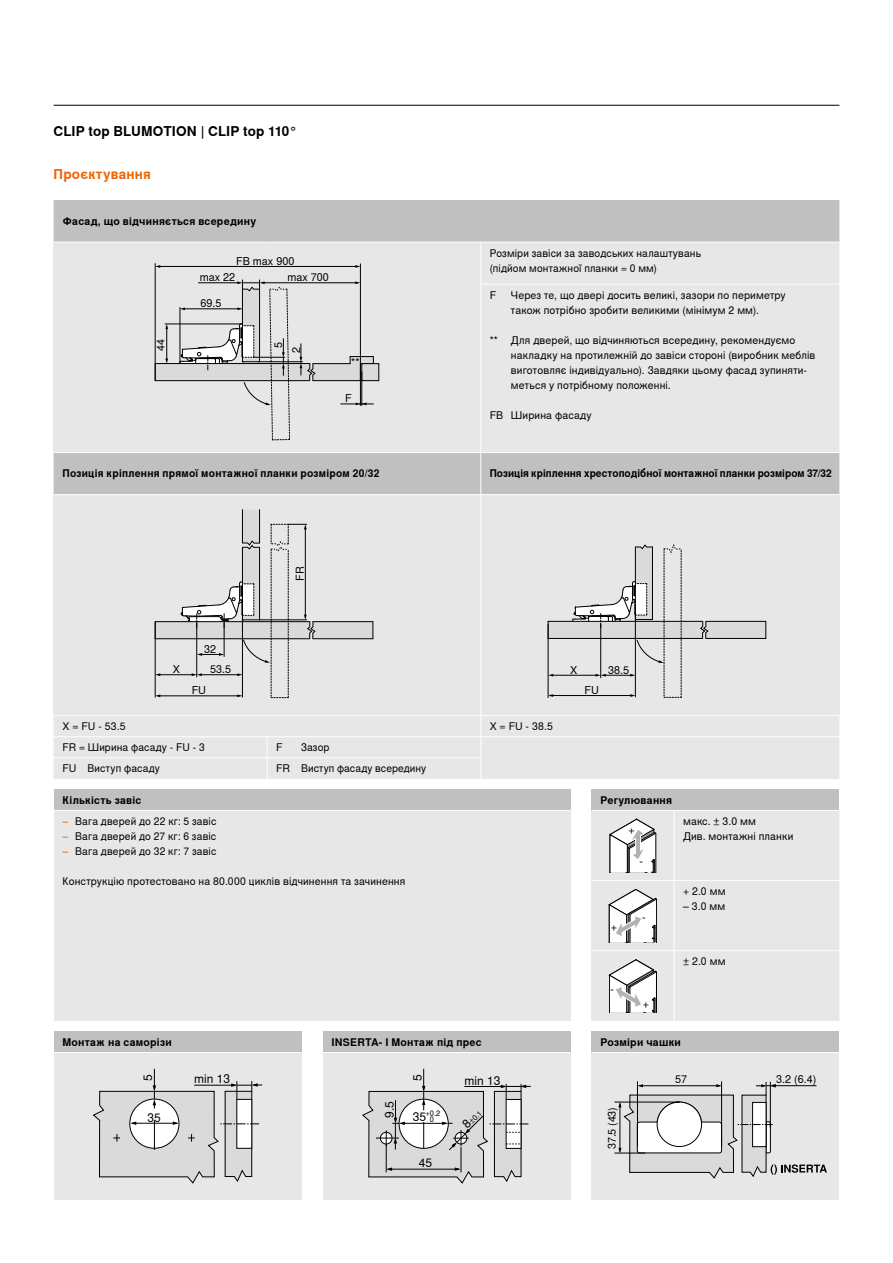
<style>
.page{position:relative;width:893px;height:1263px;background:#fff}
.page>*{position:absolute;margin:0;border:0;box-sizing:border-box;transform-origin:0 0}
._09_Tech_Head_Black_Bold_Right{font:700 13.5px "Nimbus Sans Global";letter-spacing:.01em;color:#000}
._09_Tech_Subhead_Orange_Bold{font:700 13.5px "Nimbus Sans Global";letter-spacing:.015em;color:#ec6602}
.t1{font:12px "Nimbus Sans Global";color:#000}
.t2{font:10.8px/17.7px "Nimbus Sans Global";color:#000;text-align:center}
._07_Table_Copy_Black_Regular_Left{font:10.5px/15px "Nimbus Sans Global";letter-spacing:.015em;color:#000}
._07_Table_Copy_Black_Regular_Left-2{font:700 10.5px "Nimbus Sans Global";letter-spacing:.01em;color:#000}
._07_Table_Copy_Black_Regular_Left-3{font:700 10.5px "Nimbus Sans Global";letter-spacing:.01em;color:#000;scale:.96 1}
.TABLE_07_Head_Black_Bold_left{font:700 10.5px "Nimbus Sans Global";letter-spacing:.025em;color:#000}
.TABLE_07_Copy_Black_left{font:10.5px "Nimbus Sans Global";letter-spacing:.01em;color:#000}
._07_Table_Head_Black_Bold_Left{font:700 10.5px "Nimbus Sans Global";letter-spacing:.025em;color:#000}
.t3{font:7.5px/6px "Nimbus Sans Global";color:#000}
.s1{color:#ec6602}
.s2{font-size:12px}
</style>
<div class="page">
<div style="left:54px;top:1052px;width:247px;height:148px;background:#e7e7e7"></div>
<svg style="left:93px;top:1069px;width:169px;height:115px"></svg>
<div style="left:323px;top:1052px;width:247px;height:148px;background:#e7e7e7"></div>
<svg style="left:362px;top:1069px;width:169px;height:115px"></svg>
<div style="left:591px;top:1052px;width:248px;height:148px;background:#e7e7e7"></div>
<svg style="left:614px;top:1081px;width:213px;height:98px"></svg>
<div style="left:591px;top:881px;width:83px;height:70px;background:#e7e7e7"></div>
<svg style="left:609px;top:889px;width:48px;height:53px;background:#d6d6d6"></svg>
<div style="left:591px;top:951px;width:83px;height:70px;background:#e7e7e7"></div>
<svg style="left:609px;top:959px;width:48px;height:53px"></svg>
<div style="left:591px;top:810px;width:83px;height:71px;background:#e7e7e7"></div>
<svg style="left:610px;top:819px;width:46px;height:54px;background:#d6d6d6"></svg>
<div style="left:54px;top:789px;width:516px;height:21px;background:#c0c0c1"></div>
<div style="left:54px;top:810px;width:516px;height:211px;background:#e7e7e7"></div>
<hr style="left:54px;top:810px;width:516px;height:1px;background:#fff">
<div style="left:591px;top:789px;width:248px;height:21px;background:#c0c0c1"></div>
<div style="left:675px;top:811px;width:164px;height:210px;background:#e7e7e7"></div>
<hr style="left:591px;top:810px;width:83px;height:1px;background:#fff">
<hr style="left:591px;top:880px;width:83px;height:1px;background:#fff">
<hr style="left:674px;top:880px;width:165px;height:1px;background:#fff">
<hr style="left:591px;top:950px;width:83px;height:1px;background:#fff">
<hr style="left:674px;top:950px;width:165px;height:1px;background:#fff">
<div style="left:54px;top:1031px;width:247px;height:21px;background:#c0c0c1"></div>
<hr style="left:54px;top:1052px;width:247px;height:1px;background:#fff">
<div style="left:323px;top:1031px;width:247px;height:21px;background:#c0c0c1"></div>
<hr style="left:323px;top:1052px;width:247px;height:1px;background:#fff">
<div style="left:591px;top:1031px;width:248px;height:21px;background:#c0c0c1"></div>
<hr style="left:591px;top:1052px;width:248px;height:1px;background:#fff">
<div style="left:54px;top:200px;width:785px;height:42px;background:#c0c0c1"></div>
<svg style="left:54px;top:243px;width:785px;height:536px;background:#e1e1e1"></svg>
<hr style="left:480px;top:453px;width:1px;height:41px;background:#fff">
<svg style="left:480px;top:495px;width:1px;height:147px"></svg>
<hr style="left:480px;top:642px;width:1px;height:32px;background:#fff">
<hr style="left:481px;top:494px;width:42px;height:1px;background:#fff">
<hr style="left:523px;top:494px;width:316px;height:1px;background:#fff">
<hr style="left:481px;top:452px;width:42px;height:1px;background:#fff">
<hr style="left:523px;top:452px;width:316px;height:1px;background:#fff">
<hr style="left:54px;top:452px;width:213px;height:1px;background:#fff">
<hr style="left:267px;top:452px;width:214px;height:1px;background:#fff">
<hr style="left:54px;top:715px;width:213px;height:1px;background:#fff">
<hr style="left:267px;top:715px;width:214px;height:1px;background:#fff">
<hr style="left:54px;top:494px;width:213px;height:1px;background:#fff">
<hr style="left:267px;top:494px;width:214px;height:1px;background:#fff">
<svg style="left:480px;top:674px;width:1px;height:105px"></svg>
<hr style="left:480px;top:242px;width:1px;height:42px;background:#fff">
<svg style="left:480px;top:285px;width:1px;height:167px"></svg>
<hr style="left:54px;top:736px;width:213px;height:1px;background:#fff">
<hr style="left:267px;top:736px;width:214px;height:1px;background:#fff">
<hr style="left:480px;top:284px;width:43px;height:1px;background:#fff">
<hr style="left:523px;top:284px;width:316px;height:1px;background:#fff">
<hr style="left:54px;top:757px;width:213px;height:1px;background:#fff">
<hr style="left:267px;top:757px;width:214px;height:1px;background:#fff">
<svg style="left:267px;top:737px;width:1px;height:42px"></svg>
<hr style="left:481px;top:715px;width:42px;height:1px;background:#fff">
<hr style="left:523px;top:715px;width:316px;height:1px;background:#fff">
<hr style="left:481px;top:736px;width:42px;height:1px;background:#fff">
<hr style="left:523px;top:736px;width:316px;height:1px;background:#fff">
<hr style="left:54px;top:105px;width:785px;height:1px;background:#000">
<p class="_09_Tech_Head_Black_Bold_Right" style="left:54px;top:124px;width:245px">CLIP top BLUMOTION | CLIP top 110°</p>
<p class="_09_Tech_Subhead_Orange_Bold" style="left:54px;top:166px;width:99px">Проєктування</p>
<p class="_07_Table_Head_Black_Bold_Left" style="left:63px;top:215px;width:195px">Фасад, що відчиняється всередину</p>
<p class="t2" style="left:287px;top:253px;width:43px;line-height:16px;text-align:left;text-indent:-51px">FB max 900<br>max 700</p>
<p class="t2" style="left:200px;top:268px;width:37px">max 22</p>
<p class="t2" style="left:152px;top:351px;width:14px;rotate:-90deg">44</p>
<p class="t2" style="left:201px;top:294px;width:23px">69.5</p>
<p class="t2" style="left:270px;top:353px;width:13px;rotate:-90deg">5<br>2</p>
<p class="t2" style="left:351px;top:354px;width:10px">**</p>
<p class="t2" style="left:345px;top:390px;width:8px">F</p>
<p class="_07_Table_Copy_Black_Regular_Left" style="left:490px;top:245px;width:213px">Розміри завіси за заводських налаштувань (підйом монтажної планки = 0 мм)</p>
<p class="_07_Table_Copy_Black_Regular_Left" style="left:490px;top:287px;width:8px">F</p>
<p class="_07_Table_Copy_Black_Regular_Left" style="left:511px;top:287px;width:276px">Через те, що двері досить великі, зазори по периметру також потрібно зробити великими (мінімум 2 мм).</p>
<p class="_07_Table_Copy_Black_Regular_Left" style="left:511px;top:332px;width:306px;text-indent:-21px">** Для дверей, що відчиняються всередину, рекомендуємо накладку на протилежній до завіси стороні (виробник меблів виготовляє індивідуально). Завдяки цьому фасад зупиняти&shy;меться у потрібному положенні.</p>
<p class="_07_Table_Copy_Black_Regular_Left" style="left:490px;top:407px;width:103px">FB Ширина фасаду</p>
<p class="_07_Table_Copy_Black_Regular_Left-2" style="left:63px;top:468px;width:318px">Позиція кріплення прямої монтажної планки розміром 20/32</p>
<p class="_07_Table_Copy_Black_Regular_Left-3" style="left:490px;top:468px;width:358px">Позиція кріплення хрестоподібної монтажної планки розміром 37/32</p>
<p class="t2" style="left:291px;top:581px;width:16px;rotate:-90deg">FR</p>
<p class="t2" style="left:204px;top:641px;width:14px">32</p>
<p class="t2" style="left:173px;top:661px;width:9px">X</p>
<p class="t2" style="left:210px;top:661px;width:23px">53.5</p>
<p class="t2" style="left:192px;top:681px;width:16px">FU</p>
<p class="_07_Table_Copy_Black_Regular_Left" style="left:63px;top:719px;width:65px">X = FU - 53.5</p>
<p class="_07_Table_Copy_Black_Regular_Left" style="left:490px;top:719px;width:65px">X = FU - 38.5</p>
<p class="_07_Table_Copy_Black_Regular_Left" style="left:276px;top:740px;width:8px">F</p>
<p class="_07_Table_Copy_Black_Regular_Left" style="left:63px;top:761px;width:16px">FU</p>
<p class="_07_Table_Copy_Black_Regular_Left" style="left:276px;top:761px;width:15px">FR</p>
<p class="_07_Table_Copy_Black_Regular_Left" style="left:301px;top:740px;width:30px">Зазор</p>
<p class="_07_Table_Copy_Black_Regular_Left" style="left:301px;top:761px;width:127px">Виступ фасаду всередину</p>
<p class="_07_Table_Copy_Black_Regular_Left" style="left:63px;top:740px;width:144px">FR = Ширина фасаду - FU - 3</p>
<p class="_07_Table_Copy_Black_Regular_Left" style="left:88px;top:761px;width:74px">Виступ фасаду</p>
<p class="t2" style="left:570px;top:661px;width:9px">X</p>
<p class="t2" style="left:585px;top:681px;width:16px">FU</p>
<p class="t2" style="left:608px;top:661px;width:23px">38.5</p>
<p class="_07_Table_Copy_Black_Regular_Left-2" style="left:63px;top:794px;width:80px">Кількість завіс</p>
<p class="_07_Table_Copy_Black_Regular_Left-2" style="left:600px;top:794px;width:73px">Регулювання</p>
<p class="_07_Table_Copy_Black_Regular_Left" style="left:63px;top:814px;width:155px"><span class="s1">–</span> Вага дверей до 22 кг: 5 завіс</p>
<p class="_07_Table_Copy_Black_Regular_Left" style="left:63px;top:829px;width:155px"><span class="s1">–</span> Вага дверей до 27 кг: 6 завіс</p>
<p class="_07_Table_Copy_Black_Regular_Left" style="left:63px;top:844px;width:155px"><span class="s1">–</span> Вага дверей до 32 кг: 7 завіс</p>
<p class="_07_Table_Copy_Black_Regular_Left" style="left:63px;top:874px;width:344px">Конструкцію протестовано на 80.000 циклів відчинення та зачинення</p>
<p class="t2" style="left:628px;top:822px;width:8px">+</p>
<p class="t2" style="left:639px;top:852px;width:5px">-</p>
<p class="t2" style="left:611px;top:918px;width:8px">+</p>
<p class="t2" style="left:642px;top:908px;width:5px">-</p>
<p class="t2" style="left:610px;top:980px;width:5px">-</p>
<p class="t2" style="left:643px;top:995px;width:8px">+</p>
<p class="TABLE_07_Copy_Black_left" style="left:683px;top:815px;width:74px">макс. ± 3.0 мм</p>
<p class="TABLE_07_Copy_Black_left" style="left:683px;top:830px;width:112px">Див. монтажні планки</p>
<p class="TABLE_07_Copy_Black_left" style="left:683px;top:885px;width:44px">+ 2.0 мм</p>
<p class="TABLE_07_Copy_Black_left" style="left:683px;top:900px;width:44px">– 3.0 мм</p>
<p class="TABLE_07_Copy_Black_left" style="left:683px;top:955px;width:44px">± 2.0 мм</p>
<p class="TABLE_07_Head_Black_Bold_left" style="left:63px;top:1036px;width:111px">Монтаж на саморізи</p>
<p class="TABLE_07_Head_Black_Bold_left" style="left:331px;top:1036px;width:152px">INSERTA- I Монтаж під прес</p>
<p class="TABLE_07_Head_Black_Bold_left" style="left:600px;top:1036px;width:82px">Розміри чашки</p>
<p class="t1" style="left:141px;top:1081px;width:8px;rotate:-90deg">5</p>
<p class="t1" style="left:194px;top:1072px;width:38px">min 13</p>
<p class="t1" style="left:411px;top:1081px;width:8px;rotate:-90deg">5</p>
<p class="t1" style="left:383px;top:1118px;width:18px;rotate:-90deg">9.5</p>
<p class="t3" style="left:430px;top:1110px;width:12px;text-indent:-17px"><span class="s2">35</span>+0.2<br>0</p>
<p class="t1" style="left:148px;top:1110px;width:15px">35</p>
<p class="t1" style="left:464px;top:1073px;width:38px">min 13</p>
<p class="t3" style="left:464px;top:1125px;width:23px;rotate:-45deg"><span class="s2">8</span>±0.1</p>
<p class="t2" style="left:602px;top:1149px;width:44px;rotate:-90deg">37.5 (43)</p>
<p class="t2" style="left:675px;top:1070px;width:14px">57</p>
<p class="t2" style="left:776px;top:1070px;width:42px">3.2 (6.4)</p>
<p class="t1" style="left:419px;top:1156px;width:15px">45</p>
</div>
